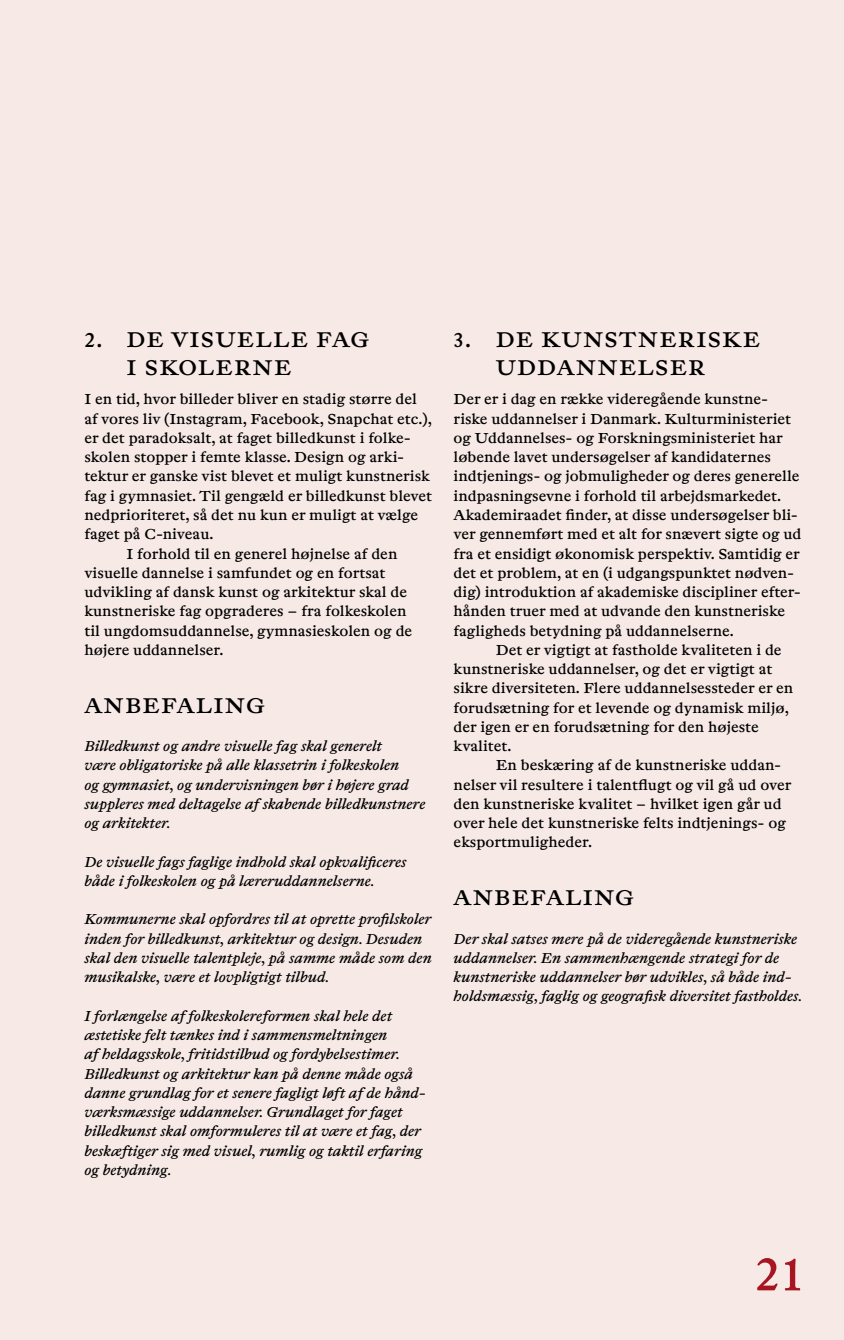
<style>
.page{position:relative;width:844px;height:1340px;background:#fff}
.page>*{position:absolute;margin:0;border:0;box-sizing:border-box;transform-origin:0 0}
.t1{font:56px "Janson Max Neue";color:#a71521}
.t2{font:24.5px/28px "Janson Max Neue";letter-spacing:.05em;color:#000}
.t3{font:16.62px/19.2px "Janson Max Neue";color:#000}
.t4{font:italic 16.62px/19.2px "Janson Max Neue";color:#000}
</style>
<div class="page">
<div style="left:0;top:0;width:843px;height:1339px;background:#f7eae6"></div>
<h2 class="t2" style="left:126px;top:320px;width:244px;text-indent:-42px">2. DE VISUELLE FAG<br>I SKOLERNE</h2>
<p class="t3" style="left:84px;top:386px;width:334px">I en tid, hvor billeder bliver en stadig større del</p>
<p class="t3" style="left:84px;top:406px;width:349px">af vores liv (Instagram, Facebook, Snapchat etc.),</p>
<p class="t3" style="left:84px;top:425px;width:328px">er det paradoksalt, at faget billedkunst i folke-</p>
<p class="t3" style="left:84px;top:444px;width:321px">skolen stopper i femte klasse. Design og arki-</p>
<p class="t3" style="left:84px;top:463px;width:347px">tektur er ganske vist blevet et muligt kunstnerisk</p>
<p class="t3" style="left:84px;top:483px;width:349px">fag i gymnasiet. Til gengæld er billedkunst blevet</p>
<p class="t3" style="left:84px;top:502px;width:335px">nedprioriteret, så det nu kun er muligt at vælge</p>
<p class="t3" style="left:84px;top:521px;width:131px">faget på C-niveau.</p>
<p class="t3" style="left:126px;top:540px;width:272px">I forhold til en generel højnelse af den</p>
<p class="t3" style="left:84px;top:560px;width:302px">visuelle dannelse i samfundet og en fortsat</p>
<p class="t3" style="left:84px;top:579px;width:324px">udvikling af dansk kunst og arkitektur skal de</p>
<p class="t3" style="left:84px;top:598px;width:323px">kunstneriske fag opgraderes – fra folkeskolen</p>
<p class="t3" style="left:84px;top:617px;width:329px">til ungdomsuddannelse, gymnasieskolen og de</p>
<p class="t3" style="left:84px;top:637px;width:141px">højere uddannelser.</p>
<h2 class="t2" style="left:84px;top:686px;width:182px">ANBEFALING</h2>
<p class="t4" style="left:84px;top:734px;width:342px">Billedkunst og andre visuelle fag skal generelt<br>være obligatoriske på alle klassetrin i folkeskolen<br>og gymnasiet, og undervisningen bør i højere grad suppleres med deltagelse af skabende billedkunstnere og arkitekter.</p>
<p class="t4" style="left:84px;top:850px;width:324px">De visuelle fags faglige indhold skal opkvalificeres både i folkeskolen og på læreruddannelserne.</p>
<p class="t4" style="left:84px;top:907px;width:349px">Kommunerne skal opfordres til at oprette profilskoler inden for billedkunst, arkitektur og design. Desuden skal den visuelle talentpleje, på samme måde som den musikalske, være et lovpligtigt tilbud.</p>
<p class="t4" style="left:84px;top:1004px;width:343px">I forlængelse af folkeskolereformen skal hele det æstetiske felt tænkes ind i sammensmeltningen<br>af heldagsskole, fritidstilbud og fordybelsestimer.<br>Billedkunst og arkitektur kan på denne måde også danne grundlag for et senere fagligt løft af de hånd&shy;værksmæssige uddannelser. Grundlaget for faget billedkunst skal omformuleres til at være et fag, der beskæftiger sig med visuel, rumlig og taktil erfaring og betydning.</p>
<h2 class="t2" style="left:453px;top:320px;width:308px;text-align:center">3. DE KUNSTNERISKE<br>UDDANNELSER</h2>
<p class="t3" style="left:453px;top:386px;width:349px">Der er i dag en række videregående kunstne&shy;riske uddannelser i Danmark. Kulturministeriet og Uddannelses- og Forskningsministeriet har løbende lavet undersøgelser af kandidaternes indtjenings- og jobmuligheder og deres generelle indpasningsevne i forhold til arbejdsmarkedet.<br>Akademiraadet finder, at disse undersøgelser bli&shy;ver gennemført med et alt for snævert sigte og ud fra et ensidigt økonomisk perspektiv. Samtidig er det et problem, at en (i udgangspunktet nødven&shy;dig) introduktion af akademiske discipliner efter&shy;hånden truer med at udvande den kunstneriske fagligheds betydning på uddannelserne.</p>
<p class="t3" style="left:453px;top:637px;width:341px;text-indent:42px">Det er vigtigt at fastholde kvaliteten i de kunstneriske uddannelser, og det er vigtigt at sikre diversiteten. Flere uddannelsessteder er en forudsætning for et levende og dynamisk miljø, der igen er en forudsætning for den højeste kvalitet.</p>
<p class="t3" style="left:453px;top:752px;width:339px;text-indent:42px">En beskæring af de kunstneriske uddan&shy;nelser vil resultere i talentflugt og vil gå ud over den kunstneriske kvalitet – hvilket igen går ud over hele det kunstneriske felts indtjenings- og eksportmuligheder.</p>
<h2 class="t2" style="left:453px;top:878px;width:182px">ANBEFALING</h2>
<p class="t4" style="left:453px;top:927px;width:350px">Der skal satses mere på de videregående kunstneriske uddannelser. En sammenhængende strategi for de kunstneriske uddannelser bør udvikles, så både ind&shy;holdsmæssig, faglig og geografisk diversitet fastholdes.</p>
<h1 class="t1" style="left:754px;top:1222px;width:48px">21</h1>
</div>
